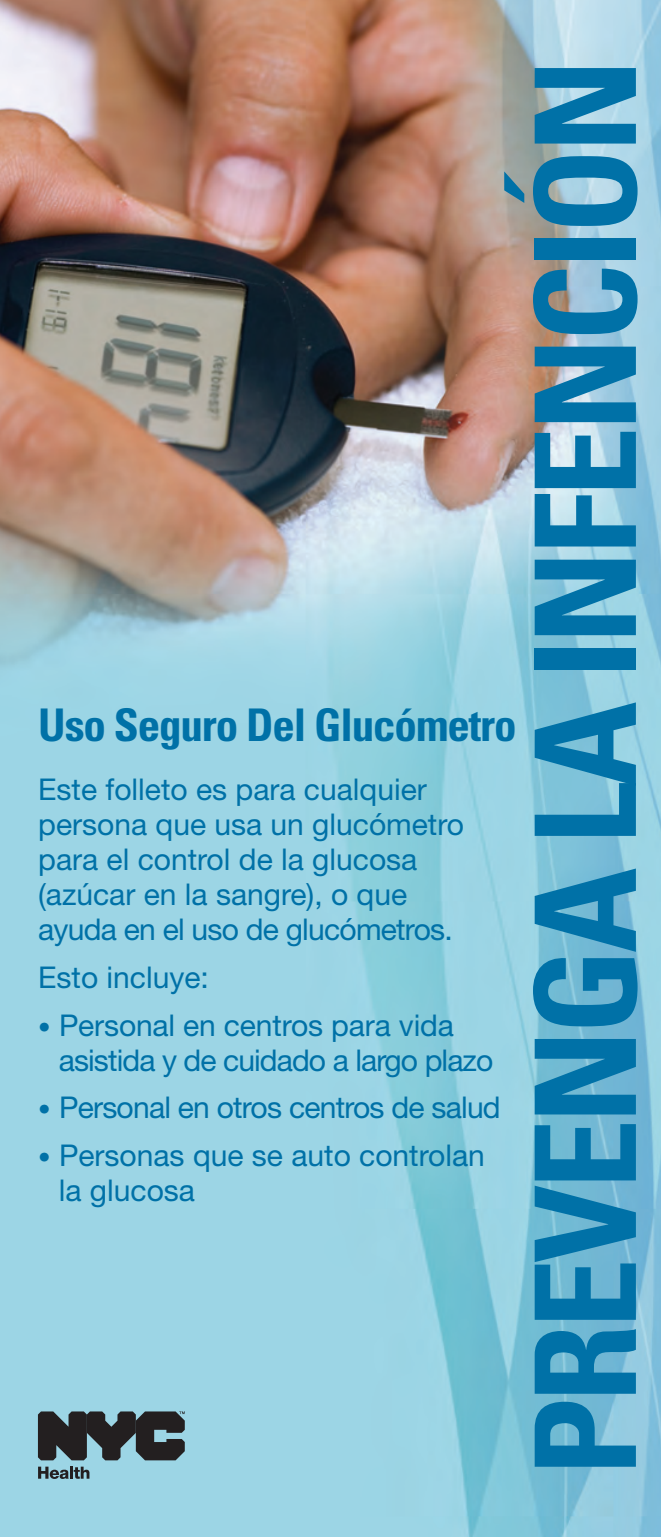
<style>
.page{position:relative;width:661px;height:1537px;background:#fff}
.page>*{position:absolute;margin:0;border:0;box-sizing:border-box;transform-origin:0 0}
.t1{font:700 condensed 140px "Univers";letter-spacing:-.03em;color:#0071a7}
.t2{font:700 condensed 45px "Univers";letter-spacing:-.025em;color:#0071a7}
.t3{font:30px/35px "Helvetica Neue";color:#0071a7}
.t4{font:30px/35px "Helvetica Neue";letter-spacing:-.03em;color:#0071a7}
.t5{font:30px "Helvetica Neue";letter-spacing:-.025em;color:#0071a7}
.s1{font-size:25px}
</style>
<div class="page">
<img style="left:0;top:0;width:660px;height:1536px">
<svg style="left:38px;top:1411px;width:147px;height:49px;background:#3c4549"></svg>
<svg style="left:38px;top:1466px;width:51px;height:12px"></svg>
<h1 class="t1" style="left:534px;top:1475px;width:1417px;rotate:-90deg">PREVENGA LA INFENCIÓN</h1>
<h2 class="t2" style="left:38px;top:709px;width:479px">Uso Seguro Del Glucómetro</h2>
<p class="t3" style="left:38px;top:775px;width:427px">Este folleto es para cualquier persona que usa un glucómetro para el control de la glucosa (azúcar en la sangre), o que ayuda en el uso de glucómetros.</p>
<p class="t3" style="left:38px;top:962px;width:172px">Esto incluye:</p>
<p class="t4" style="left:59px;top:1010px;width:435px;text-indent:-21px"><span class="s1">•</span> Personal en centros para vida asistida y de cuidado a largo plazo</p>
<p class="t5" style="left:38px;top:1096px;width:463px"><span class="s1">•</span> Personal en otros centros de salud</p>
<p class="t3" style="left:59px;top:1140px;width:427px;text-indent:-21px"><span class="s1">•</span> Personas que se auto controlan la glucosa</p>
</div>
